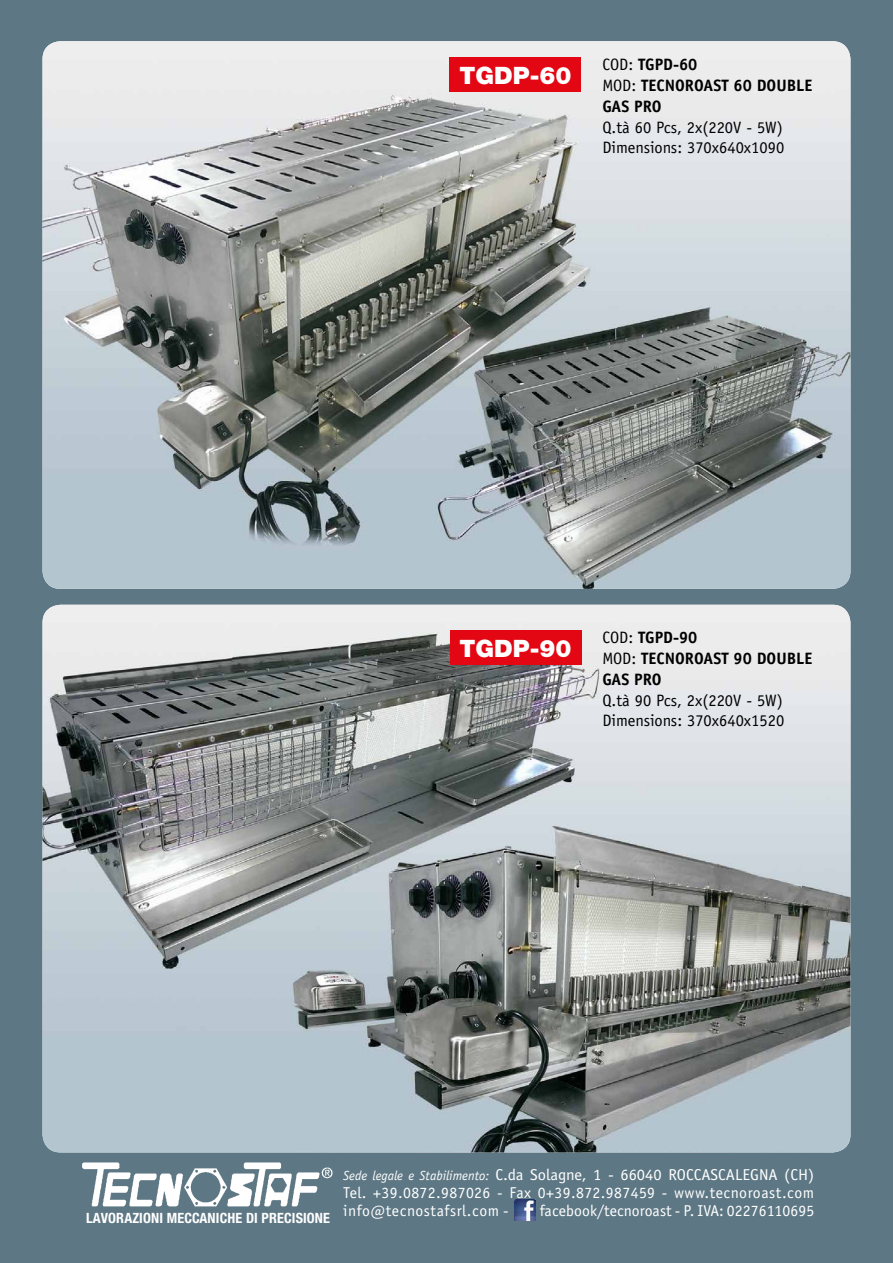
<style>
.page{position:relative;width:893px;height:1263px;background:#5d7784}
.page>*{position:absolute;margin:0;border:0;box-sizing:border-box;transform-origin:0 0}
.t1{font:900 24px "Helvetica Neue";color:#fff}
.t2{font:16.5px/20.7px "Officina Sans";color:#000}
.t3{font:700 16.5px/20.7px "Officina Sans";color:#000}
.t4{font:15.75px/17.9px "Officina Sans";letter-spacing:.025em;color:#fff;text-align:justify;scale:1.05 1}
.t5{font:15.75px "Officina Sans";letter-spacing:.005em;color:#fff}
.t6{font:700 condensed 14.1px "Helvetica Neue";letter-spacing:.01em;color:#fff}
.s1{font-weight:400}
.s2{font-style:italic;font-size:13.2px}
</style>
<div class="page">
<img style="left:43px;top:41px;width:807px;height:548px">
<img style="left:43px;top:605px;width:807px;height:547px">
<div style="left:450px;top:630px;width:131px;height:34px;background:#e30613"></div>
<img style="left:514px;top:1200px;width:22px;height:20px">
<img style="left:82px;top:1162px;width:251px;height:45px">
<div style="left:450px;top:57px;width:131px;height:34px;background:#e30613"></div>
<h1 class="t1" style="left:459px;top:61px;width:114px">TGDP-60</h1>
<p class="t3" style="left:602px;top:54px;width:211px"><span class="s1">COD:</span> TGPD-60<br><span class="s1">MOD:</span> TECNOROAST 60 DOUBLE<br>GAS PRO</p>
<p class="t2" style="left:602px;top:117px;width:183px">Q.tà 60 Pcs, 2x(220V - 5W)<br>Dimensions: 370x640x1090</p>
<h1 class="t1" style="left:459px;top:634px;width:114px">TGDP-90</h1>
<p class="t3" style="left:602px;top:627px;width:211px"><span class="s1">COD:</span> TGPD-90<br><span class="s1">MOD:</span> TECNOROAST 90 DOUBLE<br>GAS PRO</p>
<p class="t2" style="left:602px;top:690px;width:183px">Q.tà 90 Pcs, 2x(220V - 5W)<br>Dimensions: 370x640x1520</p>
<p class="t6" style="left:86px;top:1209px;width:245px">LAVORAZIONI MECCANICHE DI PRECISIONE</p>
<p class="t4" style="left:343px;top:1166px;width:450px"><span class="s2">Sede legale e Stabilimento:</span> C.da Solagne, 1 - 66040 ROCCASCALEGNA (CH)<br>Tel. +39.0872.987026 - Fax 0+39.872.987459 - www.tecnoroast.com info@tecnostafsrl.com -</p>
<p class="t5" style="left:540px;top:1201px;width:276px">facebook/tecnoroast - P. IVA: 02276110695</p>
</div>
